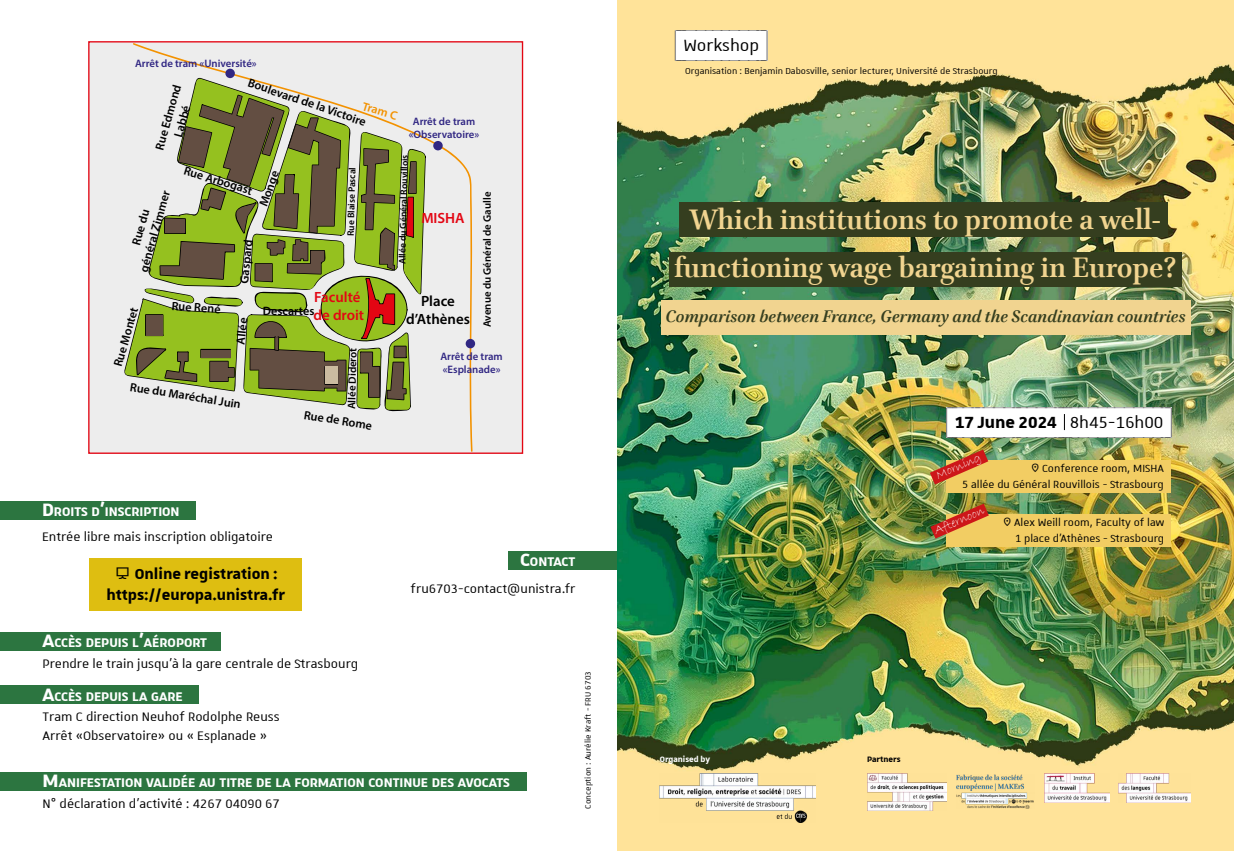
<style>
.page{position:relative;width:1234px;height:851px;background:#fff}
.page>*{position:absolute;margin:0;border:0;box-sizing:border-box;transform-origin:0 0}
.t1{font:700 31.95px/48.2px "Brill";color:#f1d490;text-align:center}
.t2{font:21.75px "Unistra Encadre";letter-spacing:-.005em;color:#000}
.t3{font:21.6px "Unistra Encadre";color:#000}
.t4{font:700 19.5px/21px "Unistra A";color:#000}
.t5{font:italic 700 19.05px "Brill";color:#353e1f}
.t6{font:700 16.8px "Unistra A";color:#fff}
.t7{font:16.5px/19.8px "Unistra A";color:#000}
.t8{font:600 14.85px/17.9px "Myriad Pro";color:#e30613}
.t9{font:600 14.85px/17.9px "Myriad Pro";color:#000;text-align:center}
.t10{font:13.95px/16.5px "Unistra A";color:#000;text-align:right}
.t11{font:12.6px "Bradley Hand ITC";color:#fff}
.t12{font:600 12.15px/14.5px "Myriad Pro";color:#000;text-align:center}
.t13{font:600 12.15px "Myriad Pro";color:#f39200}
.t14{font:11.55px "Unistra A";color:#000}
.t15{font:600 10.8px/12.9px "Myriad Pro";color:#312783;text-align:center}
.t16{font:600 10.8px "Myriad Pro";color:#000}
.t17{font:10.5px "Unistra A";color:#000}
.t18{font:700 10.5px "Unistra A";color:#fff}
.t19{font:700 10.5px "Unistra A";color:#000}
.t20{font:600 9.45px "Myriad Pro";color:#000}
.s1{font-weight:700}
.s2{font-size:24px}
</style>
<div class="page">
<div style="left:0;top:501px;width:196px;height:19px;background:#2c7540"></div>
<div style="left:0;top:632px;width:220px;height:18px;background:#2c7540"></div>
<div style="left:0;top:685px;width:198px;height:19px;background:#2c7540"></div>
<div style="left:0;top:772px;width:526px;height:18px;background:#2c7540"></div>
<div style="left:508px;top:550px;width:109px;height:19px;background:#2c7540"></div>
<div style="left:89px;top:42px;width:433px;height:411px;background:#ededed"></div>
<svg style="left:133px;top:43px;width:339px;height:409px"></svg>
<div style="left:225px;top:69px;width:10px;height:9px;background:#312783;border-radius:50%"></div>
<div style="left:433px;top:141px;width:9px;height:9px;background:#312783;border-radius:50%"></div>
<div style="left:465px;top:339px;width:10px;height:9px;background:#312783;border-radius:50%"></div>
<img style="left:617px;top:0;width:616px;height:850px">
<div style="left:679px;top:202px;width:488px;height:34px;background:#353e1f"></div>
<div style="left:669px;top:252px;width:512px;height:34px;background:#353e1f"></div>
<div style="left:660px;top:300px;width:530px;height:35px;background:#f1d490"></div>
<div style="left:675px;top:31px;width:92px;height:30px;background:#fff"></div>
<img style="left:659px;top:773px;width:156px;height:49px">
<div style="left:946px;top:407px;width:225px;height:30px;background:#fff"></div>
<svg style="left:1063px;top:414px;width:1px;height:16px"></svg>
<div style="left:946px;top:460px;width:224px;height:32px;background:#f2cd63"></div>
<div style="left:946px;top:514px;width:224px;height:32px;background:#f2cd63"></div>
<svg style="left:929px;top:449px;width:59px;height:35px"></svg>
<svg style="left:930px;top:503px;width:58px;height:35px"></svg>
<div style="left:90px;top:558px;width:212px;height:53px;background:#debe11"></div>
<img style="left:866px;top:773px;width:79px;height:37px">
<img style="left:1044px;top:773px;width:64px;height:29px">
<img style="left:955px;top:773px;width:79px;height:35px">
<img style="left:1118px;top:773px;width:72px;height:29px">
<p class="t15" style="left:135px;top:57px;width:123px">Arrêt de tram «Université»</p>
<p class="t12" style="left:152px;top:147px;width:69px;rotate:-74deg">Rue Edmond<br>Labbé</p>
<p class="t12" style="left:251px;top:75px;width:125px;rotate:19deg">Boulevard de la Victoire</p>
<p class="t13" style="left:365px;top:98px;width:38px;rotate:17deg">Tram C</p>
<p class="t15" style="left:409px;top:114px;width:72px">Arrêt de tram «Observatoire»</p>
<h2 class="t2" style="left:675px;top:30px;width:94px">(_WORKSHOP_)</h2>
<p class="t14" style="left:685px;top:65px;width:314px">Organisation : Benjamin Dabosville, senior lecturer, Université de Strasbourg</p>
<p class="t20" style="left:396px;top:264px;width:111px;rotate:-89deg">Allée du Général Rouvillois</p>
<p class="t12" style="left:186px;top:163px;width:73px;rotate:17deg">Rue Arbogast</p>
<p class="t20" style="left:345px;top:236px;width:70px;rotate:-89deg">Rue Blaise Pascal</p>
<p class="t12" style="left:256px;top:203px;width:39px;rotate:-70deg">Monge</p>
<p class="t12" style="left:122px;top:265px;width:85px;rotate:-74deg">Rue du<br>général Zimmer</p>
<p class="t16" style="left:480px;top:327px;width:137px;rotate:-90deg">Avenue du Général de Gaulle</p>
<p class="t8" style="left:421px;top:208px;width:45px">MISHA</p>
<h1 class="t1" style="left:674px;top:196px;width:503px">Which institutions to promote a well&shy;functioning wage bargaining in Europe?</h1>
<p class="t5" style="left:665px;top:302px;width:521px">Comparison between France, Germany and the Scandinavian countries</p>
<p class="t12" style="left:236px;top:282px;width:45px;rotate:-84deg">Gaspard</p>
<p class="t8" style="left:313px;top:287px;width:52px">Faculté de droit</p>
<p class="t9" style="left:406px;top:291px;width:65px">Place d’Athènes</p>
<p class="t12" style="left:172px;top:298px;width:51px;rotate:4deg">Rue René</p>
<p class="t12" style="left:263px;top:303px;width:53px">Descartes</p>
<p class="t12" style="left:110px;top:364px;width:63px;rotate:-74deg">Rue Montet</p>
<p class="t12" style="left:233px;top:343px;width:28px;rotate:-84deg">Allée</p>
<p class="t16" style="left:345px;top:409px;width:63px;rotate:-89deg">Allée Diderot</p>
<p class="t15" style="left:440px;top:349px;width:64px;text-align:left">Arrêt de tram «Esplanade»</p>
<p class="t12" style="left:131px;top:379px;width:113px;rotate:9deg">Rue du Maréchal Juin</p>
<h3 class="t3" style="left:946px;top:407px;width:226px">(_<span class="s1">17_JUNE_2024</span>___8H45-16H00_)</h3>
<p class="t10" style="left:962px;top:459px;width:203px">Conference room, MISHA<br>5 allée du Général Rouvillois - Strasbourg</p>
<p class="t10" style="left:1013px;top:513px;width:151px;text-align:left">Alex Weill room, Faculty of law<br>1 place d’Athènes - Strasbourg</p>
<p class="t12" style="left:305px;top:407px;width:70px;rotate:9deg">Rue de Rome</p>
<p class="t11" style="left:933px;top:468px;width:49px;rotate:-23deg">Morning</p>
<p class="t11" style="left:931px;top:523px;width:55px;rotate:-23deg">Afternoon</p>
<p class="t6" style="left:42px;top:502px;width:139px"><span class="s2">D</span>roits d<span class="s2">’</span>inscription</p>
<p class="t7" style="left:42px;top:526px;width:232px">Entrée libre mais inscription obligatoire</p>
<p class="t4" style="left:106px;top:562px;width:180px;text-indent:28px">Online registration : https://europa.unistra.fr</p>
<p class="t6" style="left:520px;top:552px;width:57px"><span class="s2">C</span>ontact</p>
<p class="t7" style="left:410px;top:578px;width:166px">fru6703-contact@unistra.fr</p>
<p class="t6" style="left:43px;top:633px;width:166px"><span class="s2">A</span>ccès depuis l<span class="s2">’</span>aéroport</p>
<p class="t7" style="left:43px;top:653px;width:317px">Prendre le train jusqu’à la gare centrale de Strasbourg</p>
<p class="t6" style="left:43px;top:686px;width:142px"><span class="s2">A</span>ccès depuis la gare</p>
<p class="t7" style="left:43px;top:705px;width:239px">Tram C direction Neuhof Rodolphe Reuss<br>Arrêt «Observatoire» ou « Esplanade »</p>
<p class="t6" style="left:43px;top:772px;width:469px"><span class="s2">M</span>anifestation validée au titre de la formation continue des avocats</p>
<p class="t7" style="left:43px;top:792px;width:239px">N° déclaration d’activité : 4267 04090 67</p>
<p class="t17" style="left:582px;top:808px;width:139px;rotate:-90deg">Conception : Aurélie Kraft - FRU 6703</p>
<p class="t18" style="left:659px;top:753px;width:52px">Organised by</p>
<p class="t19" style="left:866px;top:753px;width:35px">Partners</p>
</div>
